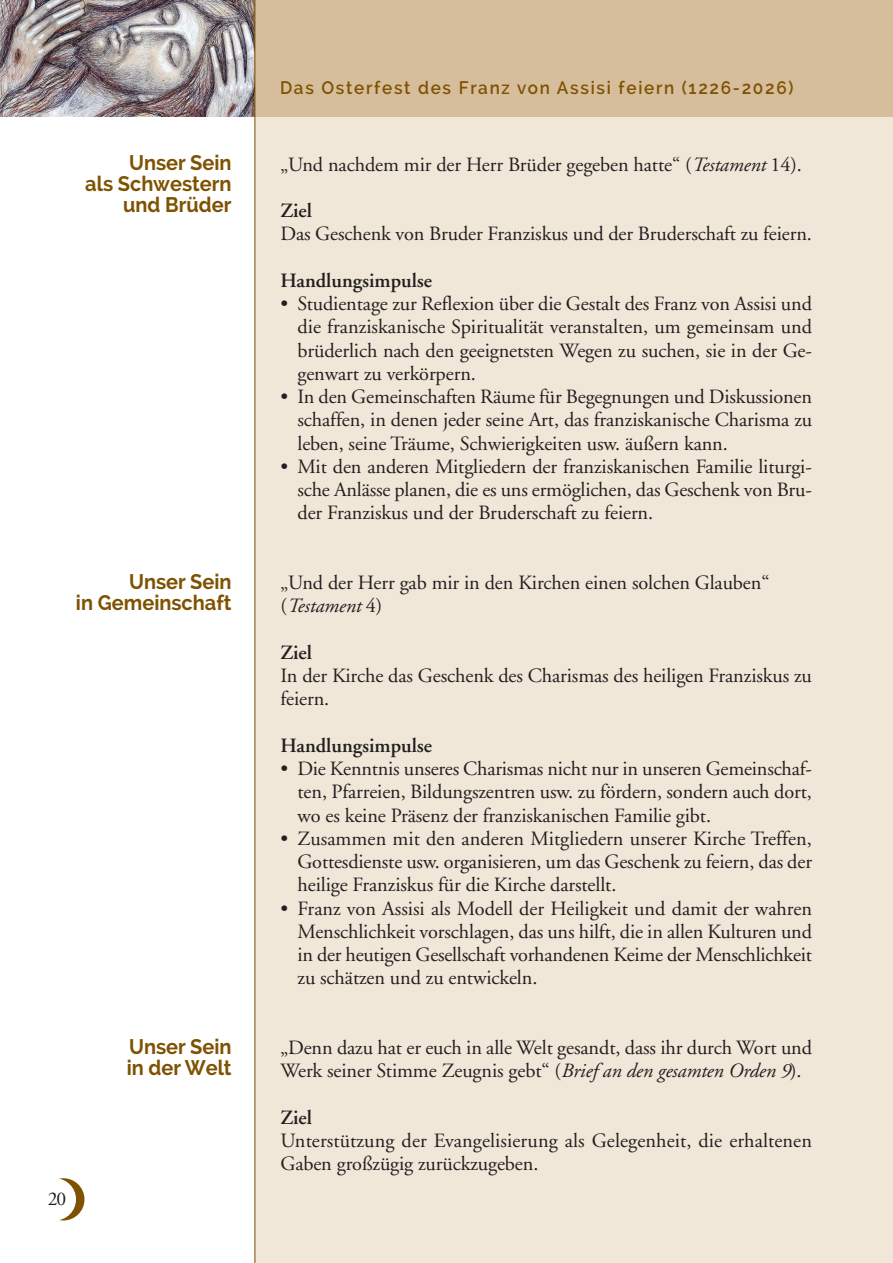
<style>
.page{position:relative;width:893px;height:1263px;background:#fff}
.page>*{position:absolute;margin:0;border:0;box-sizing:border-box;transform-origin:0 0}
.t1{font:700 21px/21px "Raleway";color:#7e5200;text-align:right;scale:.95 1}
.t2{font:20.25px/23.2px "Adobe Garamond";letter-spacing:-.005em;color:#231f20;text-align:justify}
.t3{font:600 20.25px "Adobe Garamond";color:#231f20}
.t4{font:19.5px "Adobe Garamond";color:#231f20}
.t5{font:600 18px "Raleway";letter-spacing:.1em;color:#7e5200;scale:.95 1}
.s1{font-style:italic}
</style>
<div class="page">
<div style="left:256px;top:0;width:636px;height:1263px;background:#f1e7d8"></div>
<div style="left:255px;top:0;width:637px;height:116px;background:#d6bd9b"></div>
<img style="left:0;top:0;width:254px;height:116px">
<hr style="left:254px;top:0;width:1px;height:1263px;background:#7e5200">
<div style="left:42px;top:1178px;width:42px;height:42px;background:#7e5200;border-radius:50%"></div>
<div style="left:34px;top:1178px;width:42px;height:42px;background:#fff;border-radius:50%"></div>
<p class="t1" style="left:85px;top:152px;width:156px">Unser Sein<br>als Schwestern und Brüder</p>
<p class="t1" style="left:76px;top:571px;width:165px">Unser Sein<br>in Gemeinschaft</p>
<p class="t4" style="left:48px;top:1191px;width:20px">20</p>
<p class="t1" style="left:127px;top:1036px;width:112px;text-align:left">Unser Sein in der Welt</p>
<p class="t5" style="left:280px;top:80px;width:542px">Das Osterfest des Franz von Assisi feiern (1226-2026)</p>
<p class="t2" style="left:280px;top:155px;width:523px">„Und nachdem mir der Herr Brüder gegeben hatte“ (<span class="s1">Testament</span> 14).</p>
<p class="t3" style="left:280px;top:203px;width:33px">Ziel</p>
<p class="t2" style="left:280px;top:224px;width:533px">Das Geschenk von Bruder Franziskus und der Bruderschaft zu feiern.</p>
<p class="t3" style="left:280px;top:272px;width:153px">Handlungsimpulse</p>
<p class="t2" style="left:297px;top:294px;width:516px;text-indent:-17px">• Studientage zur Reflexion über die Gestalt des Franz von Assisi und die franziskanische Spiritualität veranstalten, um gemeinsam und brüderlich nach den geeignetsten Wegen zu suchen, sie in der Ge&shy;genwart zu verkörpern.</p>
<p class="t2" style="left:297px;top:387px;width:516px;text-indent:-17px">• In den Gemeinschaften Räume für Begegnungen und Diskussionen schaffen, in denen jeder seine Art, das franziskanische Charisma zu leben, seine Träume, Schwierigkeiten usw. äußern kann.</p>
<p class="t2" style="left:297px;top:457px;width:516px;text-indent:-17px">• Mit den anderen Mitgliedern der franziskanischen Familie liturgi&shy;sche Anlässe planen, die es uns ermöglichen, das Geschenk von Bru&shy;der Franziskus und der Bruderschaft zu feiern.</p>
<p class="t2" style="left:280px;top:573px;width:491px">„Und der Herr gab mir in den Kirchen einen solchen Glauben“ (<span class="s1">Testament</span> 4)</p>
<p class="t3" style="left:280px;top:644px;width:33px">Ziel</p>
<p class="t2" style="left:280px;top:666px;width:533px">In der Kirche das Geschenk des Charismas des heiligen Franziskus zu feiern.</p>
<p class="t3" style="left:280px;top:737px;width:153px">Handlungsimpulse</p>
<p class="t2" style="left:297px;top:759px;width:516px;text-indent:-17px">• Die Kenntnis unseres Charismas nicht nur in unseren Gemeinschaf&shy;ten, Pfarreien, Bildungszentren usw. zu fördern, sondern auch dort, wo es keine Präsenz der franziskanischen Familie gibt.</p>
<p class="t2" style="left:297px;top:829px;width:516px;text-indent:-17px">• Zusammen mit den anderen Mitgliedern unserer Kirche Treffen, Gottesdienste usw. organisieren, um das Geschenk zu feiern, das der heilige Franziskus für die Kirche darstellt.</p>
<p class="t2" style="left:297px;top:899px;width:516px;text-indent:-17px">• Franz von Assisi als Modell der Heiligkeit und damit der wahren Menschlichkeit vorschlagen, das uns hilft, die in allen Kulturen und in der heutigen Gesellschaft vorhandenen Keime der Menschlichkeit zu schätzen und zu entwickeln.</p>
<p class="t2" style="left:280px;top:1038px;width:533px">„Denn dazu hat er euch in alle Welt gesandt, dass ihr durch Wort und<br>Werk seiner Stimme Zeugnis gebt“ (<span class="s1">Brief an den gesamten Orden 9</span>).</p>
<p class="t3" style="left:280px;top:1109px;width:33px">Ziel</p>
<p class="t2" style="left:280px;top:1131px;width:533px">Unterstützung der Evangelisierung als Gelegenheit, die erhaltenen<br>Gaben großzügig zurückzugeben.</p>
</div>
